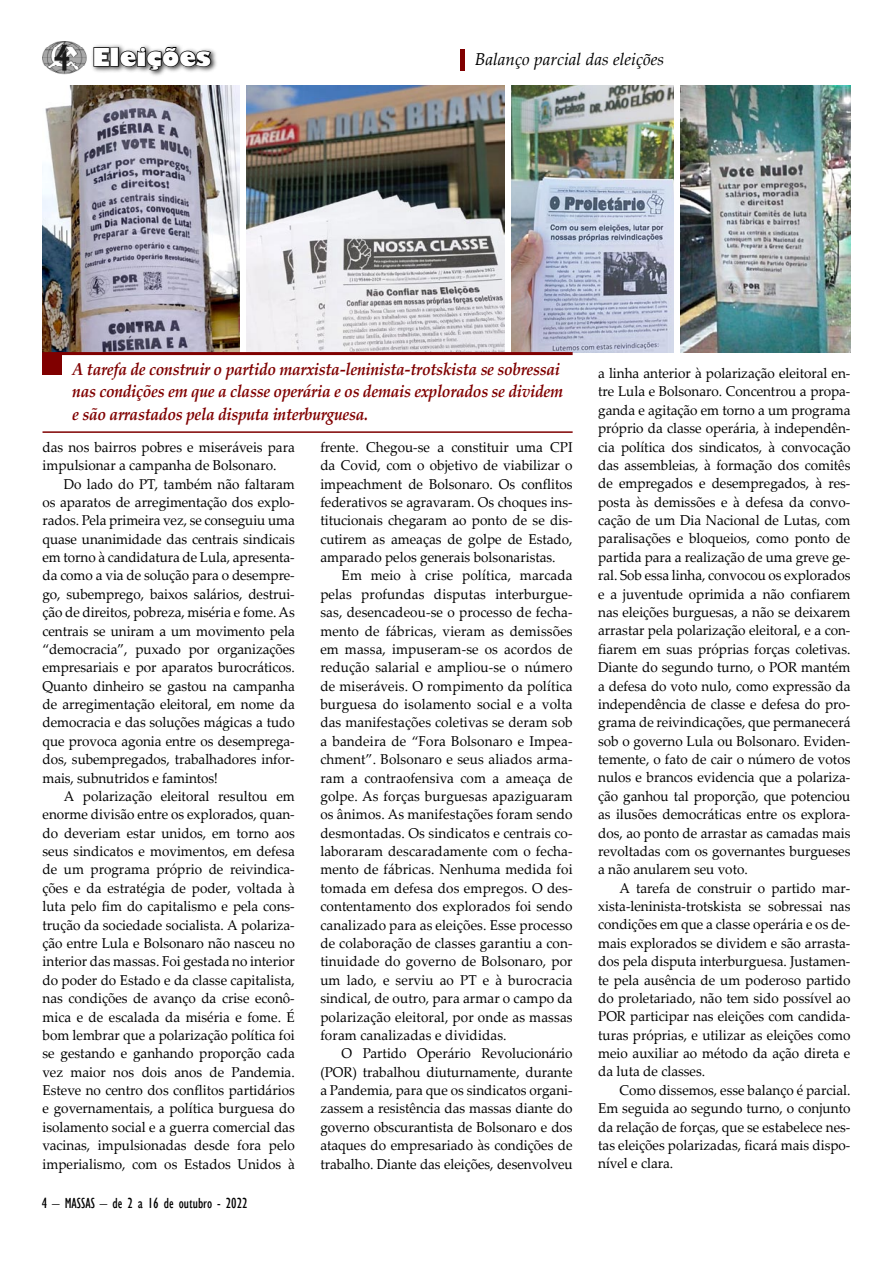
<style>
.page{position:relative;width:893px;height:1263px;background:#fff}
.page>*{position:absolute;margin:0;border:0;box-sizing:border-box;transform-origin:0 0}
.t1{font:800 24px "Gill Sans";color:#fff}
.t2{font:italic 700 17.25px/22.5px "Palatino Linotype";letter-spacing:-.02em;color:#800000;scale:.91 1}
.t3{font:italic 17.25px "Palatino Linotype";color:#000}
.t4{font:condensed 15px "Gill Sans";color:#000}
.t5{font:14.25px/18.5px "Palatino Linotype";color:#000;text-align:justify;scale:.95 1}
</style>
<div class="page">
<img style="left:42px;top:42px;width:45px;height:33px">
<div style="left:90px;top:43px;width:128px;height:34px;background:#000;opacity:.75"></div>
<svg style="left:93px;top:46px;width:18px;height:21px"></svg>
<div style="left:110px;top:47px;width:9px;height:20px;border:2px solid #000"></div>
<svg style="left:119px;top:46px;width:93px;height:25px;background:#717171"></svg>
<div style="left:460px;top:49px;width:5px;height:22px;background:#800000"></div>
<img style="left:680px;top:85px;width:170px;height:267px">
<img style="left:512px;top:85px;width:161px;height:267px">
<img style="left:43px;top:85px;width:197px;height:267px">
<img style="left:247px;top:85px;width:257px;height:266px">
<hr style="left:43px;top:352px;width:530px;height:3px;background:#800000">
<div style="left:43px;top:354px;width:19px;height:21px;background:#800000"></div>
<hr style="left:43px;top:431px;width:530px;height:2px;background:#800000">
<h1 class="t1" style="left:92px;top:42px;width:120px">Eleições</h1>
<p class="t3" style="left:475px;top:47px;width:191px">Balanço parcial das eleições</p>
<p class="t2" style="left:72px;top:357px;width:541px">A tarefa de construir o partido marxista-leninista-trotskista se sobressai nas condições em que a classe operária e os demais explorados se dividem e são arrastados pela disputa interburguesa.</p>
<p class="t5" style="left:43px;top:437px;width:267px">das nos bairros pobres e miseráveis para impulsionar a campanha de Bolsonaro.</p>
<p class="t5" style="left:43px;top:474px;width:267px;text-indent:21px">Do lado do PT, também não faltaram os aparatos de arregimentação dos explo&shy;rados. Pela primeira vez, se conseguiu uma quase unanimidade das centrais sindicais em torno à candidatura de Lula, apresenta&shy;da como a via de solução para o desempre&shy;go, subemprego, baixos salários, destrui&shy;ção de direitos, pobreza, miséria e fome. As centrais se uniram a um movimento pela “democracia”, puxado por organizações empresariais e por aparatos burocráticos.<br>Quanto dinheiro se gastou na campanha de arregimentação eleitoral, em nome da democracia e das soluções mágicas a tudo que provoca agonia entre os desemprega&shy;dos, subempregados, trabalhadores infor&shy;mais, subnutridos e famintos!</p>
<p class="t5" style="left:43px;top:786px;width:267px;text-indent:21px">A polarização eleitoral resultou em enorme divisão entre os explorados, quan&shy;do deveriam estar unidos, em torno aos seus sindicatos e movimentos, em defesa de um programa próprio de reivindica&shy;ções e da estratégia de poder, voltada à luta pelo fim do capitalismo e pela cons&shy;trução da sociedade socialista. A polariza&shy;ção entre Lula e Bolsonaro não nasceu no interior das massas. Foi gestada no interior do poder do Estado e da classe capitalista, nas condições de avanço da crise econô&shy;mica e de escalada da miséria e fome. É bom lembrar que a polarização política foi se gestando e ganhando proporção cada vez maior nos dois anos de Pandemia.<br>Esteve no centro dos conflitos partidários e governamentais, a política burguesa do isolamento social e a guerra comercial das vacinas, impulsionadas desde fora pelo imperialismo, com os Estados Unidos à</p>
<p class="t4" style="left:52px;top:1194px;width:191px">– MASSAS – de 2 a 16 de outubro - 2022</p>
<p class="t5" style="left:320px;top:437px;width:267px">frente. Chegou-se a constituir uma CPI da Covid, com o objetivo de viabilizar o impeachment de Bolsonaro. Os conflitos federativos se agravaram. Os choques ins&shy;titucionais chegaram ao ponto de se dis&shy;cutirem as ameaças de golpe de Estado, amparado pelos generais bolsonaristas.</p>
<p class="t5" style="left:320px;top:566px;width:267px;text-indent:21px">Em meio à crise política, marcada pelas profundas disputas interburgue&shy;sas, desencadeou-se o processo de fecha&shy;mento de fábricas, vieram as demissões em massa, impuseram-se os acordos de redução salarial e ampliou-se o número de miseráveis. O rompimento da política burguesa do isolamento social e a volta das manifestações coletivas se deram sob a bandeira de “Fora Bolsonaro e Impea&shy;chment”. Bolsonaro e seus aliados arma&shy;ram a contraofensiva com a ameaça de golpe. As forças burguesas apaziguaram os ânimos. As manifestações foram sendo desmontadas. Os sindicatos e centrais co&shy;laboraram descaradamente com o fecha&shy;mento de fábricas. Nenhuma medida foi tomada em defesa dos empregos. O des&shy;contentamento dos explorados foi sendo canalizado para as eleições. Esse processo de colaboração de classes garantiu a con&shy;tinuidade do governo de Bolsonaro, por um lado, e serviu ao PT e à burocracia sindical, de outro, para armar o campo da polarização eleitoral, por onde as massas foram canalizadas e divididas.</p>
<p class="t5" style="left:320px;top:1044px;width:267px;text-indent:21px">O Partido Operário Revolucionário (POR) trabalhou diuturnamente, durante a Pandemia, para que os sindicatos organi&shy;zassem a resistência das massas diante do governo obscurantista de Bolsonaro e dos ataques do empresariado às condições de trabalho. Diante das eleições, desenvolveu</p>
<p class="t5" style="left:598px;top:363px;width:267px">a linha anterior à polarização eleitoral en&shy;tre Lula e Bolsonaro. Concentrou a propa&shy;ganda e agitação em torno a um programa próprio da classe operária, à independên&shy;cia política dos sindicatos, à convocação das assembleias, à formação dos comitês de empregados e desempregados, à res&shy;posta às demissões e à defesa da convo&shy;cação de um Dia Nacional de Lutas, com paralisações e bloqueios, como ponto de partida para a realização de uma greve ge&shy;ral. Sob essa linha, convocou os explorados e a juventude oprimida a não confiarem nas eleições burguesas, a não se deixarem arrastar pela polarização eleitoral, e a con&shy;fiarem em suas próprias forças coletivas.<br>Diante do segundo turno, o POR mantém a defesa do voto nulo, como expressão da independência de classe e defesa do pro&shy;grama de reivindicações, que permanecerá sob o governo Lula ou Bolsonaro. Eviden&shy;temente, o fato de cair o número de votos nulos e brancos evidencia que a polariza&shy;ção ganhou tal proporção, que potenciou as ilusões democráticas entre os explora&shy;dos, ao ponto de arrastar as camadas mais revoltadas com os governantes burgueses a não anularem seu voto.</p>
<p class="t5" style="left:598px;top:878px;width:267px;text-indent:21px">A tarefa de construir o partido mar&shy;xista-leninista-trotskista se sobressai nas condições em que a classe operária e os de&shy;mais explorados se dividem e são arrasta&shy;dos pela disputa interburguesa. Justamen&shy;te pela ausência de um poderoso partido do proletariado, não tem sido possível ao POR participar nas eleições com candida&shy;turas próprias, e utilizar as eleições como meio auxiliar ao método da ação direta e da luta de classes.</p>
<p class="t5" style="left:598px;top:1080px;width:267px;text-indent:21px">Como dissemos, esse balanço é parcial.<br>Em seguida ao segundo turno, o conjunto da relação de forças, que se estabelece nes&shy;tas eleições polarizadas, ficará mais dispo&shy;nível e clara.</p>
</div>
